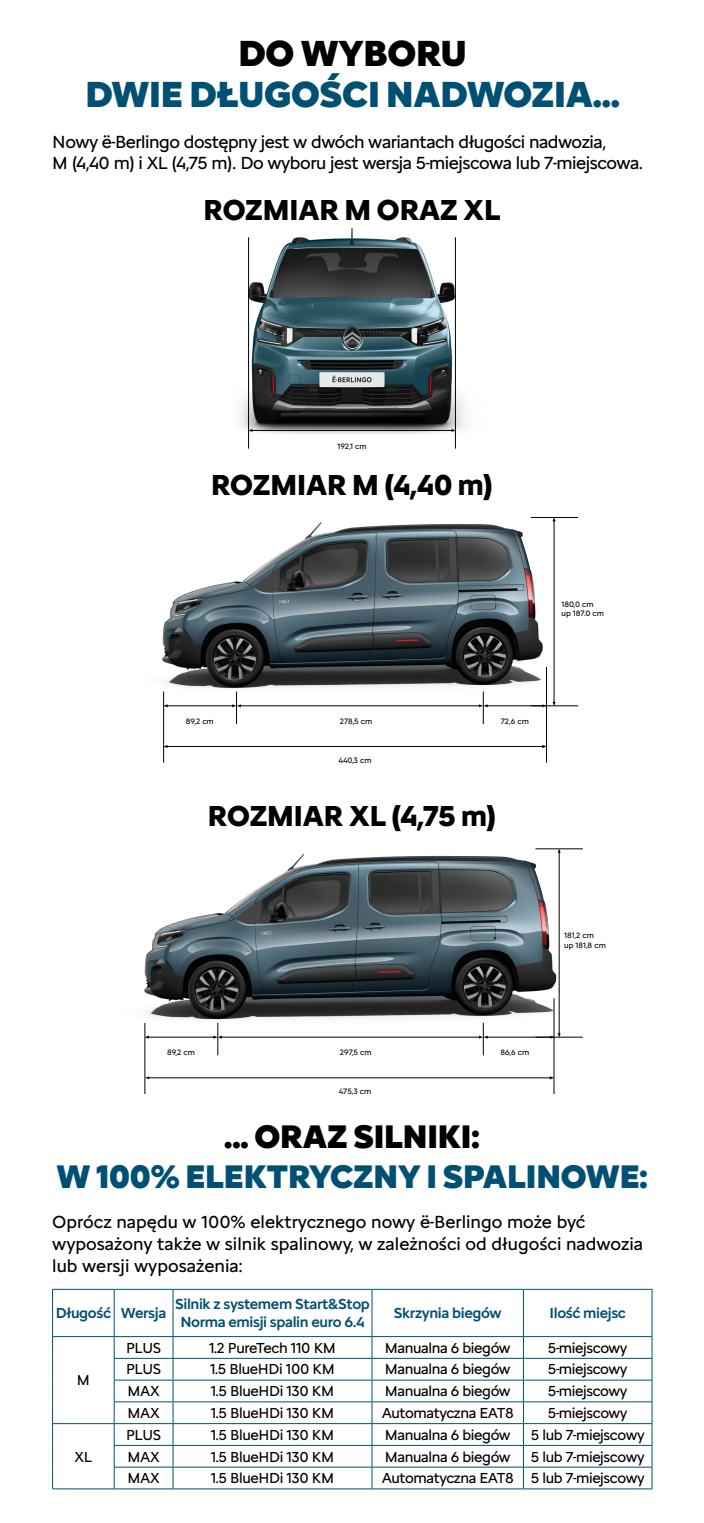
<style>
.page{position:relative;width:704px;height:1523px;background:#fff}
.page>*{position:absolute;margin:0;border:0;box-sizing:border-box;transform-origin:0 0}
.t1{font:900 37.5px "Citroen Type Latin";letter-spacing:-.025em;color:#005073}
.t2{font:900 37.5px "Citroen Type Latin";letter-spacing:-.025em;color:#000}
.t3{font:900 33.75px "Citroen Type Latin";letter-spacing:-.025em;color:#005073}
.t4{font:900 33.75px "Citroen Type Latin";letter-spacing:-.025em;color:#000}
.t5{font:700 29.88px "Citroen Type Latin";letter-spacing:-.025em;color:#000}
.t6{font:18.12px/21.8px "Citroen Type Latin";letter-spacing:-.005em;color:#000}
.t7{font:18.12px/21.8px "Citroen Type Latin";letter-spacing:-.025em;color:#000}
.t8{font:15px "Citroen Type Latin";letter-spacing:-.025em;color:#000}
.t9{font:500 15px/18px "Citroen Type Latin";letter-spacing:-.025em;color:#005073;text-align:center}
.t10{font:8.06px/9.7px "Citroen Type Latin";color:#000}
</style>
<div class="page">
<hr style="left:52px;top:1289px;width:62px;height:1px;background:#005073">
<hr style="left:52px;top:1289px;width:1px;height:47px;background:#005073">
<hr style="left:114px;top:1289px;width:59px;height:1px;background:#005073">
<hr style="left:114px;top:1289px;width:1px;height:47px;background:#005073">
<hr style="left:173px;top:1289px;width:199px;height:1px;background:#005073">
<hr style="left:172px;top:1289px;width:1px;height:47px;background:#005073">
<hr style="left:372px;top:1289px;width:151px;height:1px;background:#005073">
<hr style="left:371px;top:1289px;width:1px;height:47px;background:#005073">
<hr style="left:523px;top:1289px;width:129px;height:1px;background:#005073">
<hr style="left:522px;top:1289px;width:1px;height:47px;background:#005073">
<hr style="left:651px;top:1289px;width:1px;height:47px;background:#005073">
<hr style="left:52px;top:1336px;width:62px;height:1px;background:#005073">
<hr style="left:114px;top:1336px;width:59px;height:1px;background:#005073">
<hr style="left:173px;top:1336px;width:199px;height:1px;background:#005073">
<hr style="left:372px;top:1336px;width:151px;height:1px;background:#005073">
<hr style="left:523px;top:1336px;width:129px;height:1px;background:#005073">
<hr style="left:114px;top:1358px;width:59px;height:1px;background:#005073">
<hr style="left:173px;top:1358px;width:199px;height:1px;background:#005073">
<hr style="left:372px;top:1358px;width:151px;height:1px;background:#005073">
<hr style="left:523px;top:1358px;width:129px;height:1px;background:#005073">
<hr style="left:114px;top:1379px;width:59px;height:1px;background:#005073">
<hr style="left:173px;top:1379px;width:199px;height:1px;background:#005073">
<hr style="left:372px;top:1379px;width:151px;height:1px;background:#005073">
<hr style="left:523px;top:1379px;width:129px;height:1px;background:#005073">
<hr style="left:114px;top:1401px;width:59px;height:1px;background:#005073">
<hr style="left:173px;top:1401px;width:199px;height:1px;background:#005073">
<hr style="left:372px;top:1401px;width:151px;height:1px;background:#005073">
<hr style="left:523px;top:1401px;width:129px;height:1px;background:#005073">
<hr style="left:52px;top:1423px;width:62px;height:1px;background:#005073">
<svg style="left:52px;top:1336px;width:1px;height:152px"></svg>
<hr style="left:52px;top:1488px;width:62px;height:1px;background:#005073">
<hr style="left:114px;top:1423px;width:59px;height:1px;background:#005073">
<hr style="left:173px;top:1423px;width:199px;height:1px;background:#005073">
<hr style="left:372px;top:1423px;width:151px;height:1px;background:#005073">
<hr style="left:523px;top:1423px;width:129px;height:1px;background:#005073">
<hr style="left:114px;top:1445px;width:59px;height:1px;background:#005073">
<hr style="left:173px;top:1445px;width:199px;height:1px;background:#005073">
<hr style="left:372px;top:1445px;width:151px;height:1px;background:#005073">
<hr style="left:523px;top:1445px;width:129px;height:1px;background:#005073">
<hr style="left:114px;top:1466px;width:59px;height:1px;background:#005073">
<svg style="left:114px;top:1336px;width:1px;height:152px"></svg>
<hr style="left:173px;top:1466px;width:199px;height:1px;background:#005073">
<svg style="left:172px;top:1336px;width:1px;height:152px"></svg>
<hr style="left:372px;top:1466px;width:151px;height:1px;background:#005073">
<svg style="left:371px;top:1336px;width:1px;height:152px"></svg>
<hr style="left:523px;top:1466px;width:129px;height:1px;background:#005073">
<svg style="left:522px;top:1336px;width:1px;height:132px"></svg>
<svg style="left:651px;top:1336px;width:1px;height:152px"></svg>
<hr style="left:114px;top:1488px;width:59px;height:1px;background:#005073">
<hr style="left:173px;top:1488px;width:199px;height:1px;background:#005073">
<hr style="left:372px;top:1488px;width:151px;height:1px;background:#005073">
<hr style="left:523px;top:1488px;width:129px;height:1px;background:#005073">
<img style="left:162px;top:517px;width:417px;height:213px">
<hr style="left:553px;top:520px;width:1px;height:183px;background:#000">
<hr style="left:530px;top:517px;width:47px;height:1px;background:#000">
<hr style="left:530px;top:705px;width:47px;height:1px;background:#000">
<hr style="left:166px;top:705px;width:67px;height:1px;background:#000">
<hr style="left:486px;top:705px;width:56px;height:1px;background:#000">
<svg style="left:541px;top:704px;width:5px;height:3px"></svg>
<hr style="left:240px;top:705px;width:239px;height:1px;background:#000">
<svg style="left:478px;top:704px;width:9px;height:3px"></svg>
<svg style="left:232px;top:704px;width:9px;height:3px"></svg>
<hr style="left:166px;top:746px;width:377px;height:1px;background:#000">
<hr style="left:546px;top:667px;width:1px;height:95px;background:#000">
<hr style="left:236px;top:691px;width:1px;height:33px;background:#000">
<hr style="left:482px;top:691px;width:1px;height:33px;background:#000">
<hr style="left:163px;top:691px;width:1px;height:71px;background:#000">
<img style="left:240px;top:228px;width:225px;height:211px">
<hr style="left:251px;top:430px;width:201px;height:1px;background:#000">
<hr style="left:248px;top:237px;width:1px;height:211px;background:#000">
<hr style="left:455px;top:237px;width:1px;height:211px;background:#000">
<img style="left:144px;top:849px;width:433px;height:212px">
<hr style="left:558px;top:851px;width:1px;height:183px;background:#000">
<hr style="left:535px;top:1037px;width:47px;height:1px;background:#000">
<hr style="left:148px;top:1037px;width:66px;height:1px;background:#000">
<svg style="left:144px;top:1035px;width:5px;height:3px"></svg>
<hr style="left:486px;top:1037px;width:65px;height:1px;background:#000">
<svg style="left:550px;top:1033px;width:10px;height:5px"></svg>
<hr style="left:221px;top:1037px;width:258px;height:1px;background:#000">
<svg style="left:478px;top:1035px;width:9px;height:3px"></svg>
<svg style="left:213px;top:1035px;width:9px;height:3px"></svg>
<hr style="left:148px;top:1077px;width:402px;height:1px;background:#000">
<hr style="left:553px;top:998px;width:1px;height:96px;background:#000">
<hr style="left:217px;top:1023px;width:1px;height:32px;background:#000">
<hr style="left:482px;top:1023px;width:1px;height:32px;background:#000">
<hr style="left:145px;top:1023px;width:1px;height:71px;background:#000">
<hr style="left:535px;top:848px;width:47px;height:1px;background:#000">
<h1 class="t2" style="left:238px;top:25px;width:230px">DO WYBORU</h1>
<h1 class="t1" style="left:85px;top:66px;width:536px">DWIE DŁUGOŚCI NADWOZIA...</h1>
<p class="t7" style="left:52px;top:129px;width:592px">Nowy ë-Berlingo dostępny jest w dwóch wariantach długości nadwozia,<br>M (4,40 m) i XL (4,75 m). Do wyboru jest wersja 5-miejscowa lub 7-miejscowa.</p>
<h3 class="t5" style="left:203px;top:187px;width:299px">ROZMIAR M ORAZ XL</h3>
<p class="t10" style="left:337px;top:440px;width:31px">192,1 cm</p>
<h3 class="t5" style="left:210px;top:462px;width:284px">ROZMIAR M (4,40 m)</h3>
<p class="t10" style="left:561px;top:598px;width:44px">180,0 cm up 187.0 cm</p>
<p class="t10" style="left:186px;top:715px;width:29px">89,2 cm</p>
<p class="t10" style="left:339px;top:715px;width:34px">278,5 cm</p>
<p class="t10" style="left:500px;top:715px;width:30px">72,6 cm</p>
<p class="t10" style="left:338px;top:754px;width:35px">440,3 cm</p>
<h3 class="t5" style="left:207px;top:793px;width:290px">ROZMIAR XL (4,75 m)</h3>
<p class="t10" style="left:563px;top:929px;width:43px">181,2 cm<br>up 181,8 cm</p>
<p class="t10" style="left:167px;top:1047px;width:29px">89,2 cm</p>
<p class="t10" style="left:339px;top:1047px;width:33px">297,5 cm</p>
<p class="t10" style="left:500px;top:1047px;width:30px">86,6 cm</p>
<p class="t10" style="left:338px;top:1085px;width:34px">475,3 cm</p>
<h2 class="t4" style="left:224px;top:1110px;width:257px">... ORAZ SILNIKI:</h2>
<h2 class="t3" style="left:56px;top:1151px;width:593px">W 100% ELEKTRYCZNY I SPALINOWE:</h2>
<p class="t6" style="left:52px;top:1209px;width:592px">Oprócz napędu w 100% elektrycznego nowy ë-Berlingo może być wyposażony także w silnik spalinowy, w zależności od długości nadwozia lub wersji wyposażenia:</p>
<p class="t9" style="left:56px;top:1302px;width:112px">Długość Wersja</p>
<p class="t9" style="left:175px;top:1293px;width:196px">Silnik z systemem Start&amp;Stop<br>Norma emisji spalin euro 6.4</p>
<p class="t9" style="left:393px;top:1302px;width:109px">Skrzynia biegów</p>
<p class="t9" style="left:549px;top:1302px;width:78px">Ilość miejsc</p>
<p class="t8" style="left:77px;top:1369px;width:15px">M</p>
<p class="t8" style="left:75px;top:1445px;width:19px">XL</p>
<p class="t8" style="left:126px;top:1336px;width:36px">PLUS</p>
<p class="t8" style="left:209px;top:1336px;width:128px">1.2 PureTech 110 KM</p>
<p class="t8" style="left:384px;top:1336px;width:127px">Manualna 6 biegów</p>
<p class="t8" style="left:547px;top:1336px;width:81px">5-miejscowy</p>
<p class="t8" style="left:126px;top:1358px;width:36px">PLUS</p>
<p class="t8" style="left:210px;top:1358px;width:126px">1.5 BlueHDi 100 KM</p>
<p class="t8" style="left:384px;top:1358px;width:127px">Manualna 6 biegów</p>
<p class="t8" style="left:547px;top:1358px;width:81px">5-miejscowy</p>
<p class="t8" style="left:127px;top:1379px;width:34px">MAX</p>
<p class="t8" style="left:211px;top:1379px;width:125px">1.5 BlueHDi 130 KM</p>
<p class="t8" style="left:384px;top:1379px;width:127px">Manualna 6 biegów</p>
<p class="t8" style="left:547px;top:1379px;width:81px">5-miejscowy</p>
<p class="t8" style="left:127px;top:1401px;width:34px">MAX</p>
<p class="t8" style="left:211px;top:1401px;width:125px">1.5 BlueHDi 130 KM</p>
<p class="t8" style="left:381px;top:1401px;width:133px">Automatyczna EAT8</p>
<p class="t8" style="left:547px;top:1401px;width:81px">5-miejscowy</p>
<p class="t8" style="left:126px;top:1423px;width:36px">PLUS</p>
<p class="t8" style="left:211px;top:1423px;width:125px">1.5 BlueHDi 130 KM</p>
<p class="t8" style="left:384px;top:1423px;width:127px">Manualna 6 biegów</p>
<p class="t8" style="left:530px;top:1423px;width:115px">5 lub 7-miejscowy</p>
<p class="t8" style="left:127px;top:1445px;width:34px">MAX</p>
<p class="t8" style="left:211px;top:1445px;width:125px">1.5 BlueHDi 130 KM</p>
<p class="t8" style="left:384px;top:1445px;width:127px">Manualna 6 biegów</p>
<p class="t8" style="left:530px;top:1445px;width:115px">5 lub 7-miejscowy</p>
<p class="t8" style="left:127px;top:1466px;width:34px">MAX</p>
<p class="t8" style="left:211px;top:1466px;width:125px">1.5 BlueHDi 130 KM</p>
<p class="t8" style="left:381px;top:1466px;width:264px">Automatyczna EAT8 5 lub 7-miejscowy</p>
</div>
